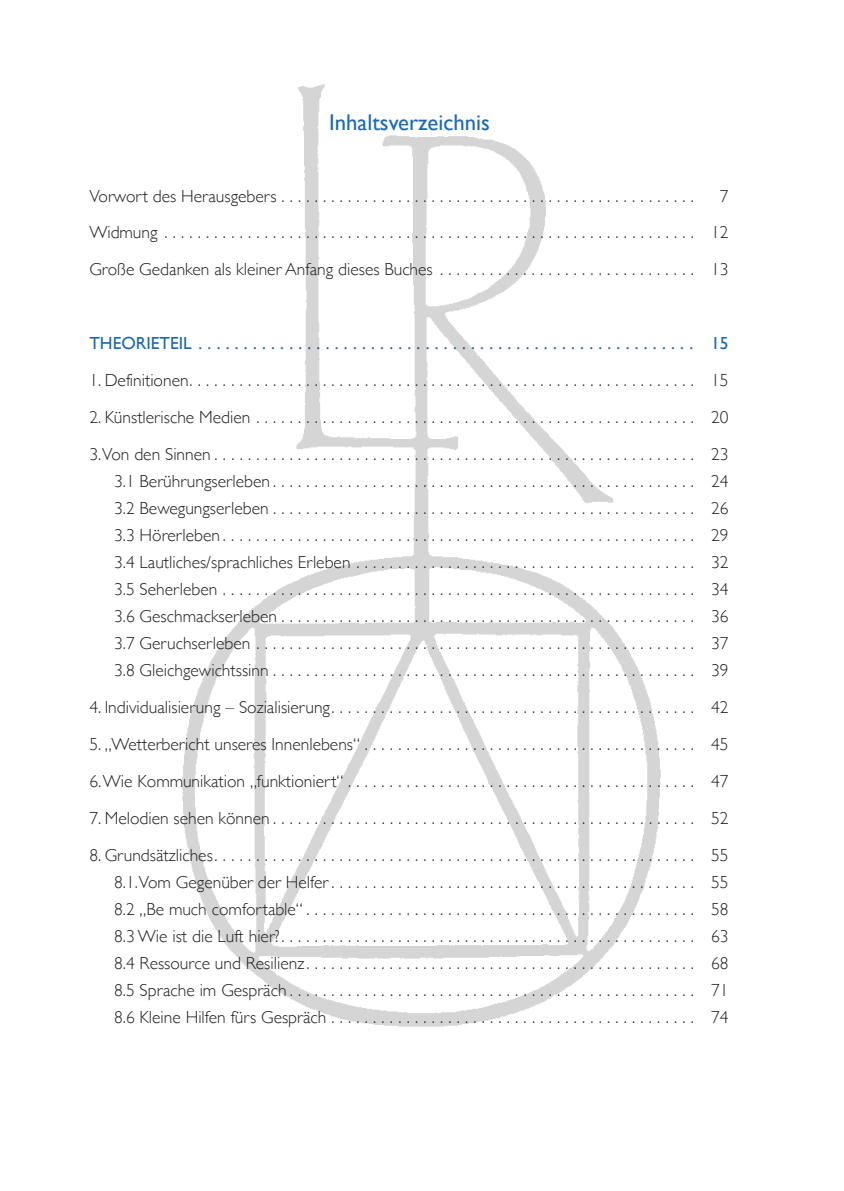
<style>
.page{position:relative;width:844px;height:1191px;background:#fff}
.page>*{position:absolute;margin:0;border:0;box-sizing:border-box;transform-origin:0 0}
.t1{font:22.75px "Gill Sans";color:#1b69b4}
.t2{font:300 17.5px/26.9px "Gill Sans";color:#231f20;text-align:justify}
.t3{font:17.5px "Gill Sans";color:#1b69b4}
</style>
<div class="page">
<img style="left:182px;top:84px;width:479px;height:943px">
<h1 class="t1" style="left:329px;top:109px;width:162px">Inhaltsverzeichnis</h1>
<p class="t2" style="left:89px;top:176px;width:640px;line-height:36.9px;text-indent:630px">7<br>Widmung................................................................ 12<br>Große Gedanken als kleiner Anfang dieses Buches . . . . . . . . . . . . . . . . . . . . . . . . . . . . . . . 13</p>
<p class="t2" style="left:89px;top:181px;width:606px">Vorwort des Herausgebers..................................................</p>
<p class="t3" style="left:89px;top:333px;width:640px">THEORIETEIL....................................................... 15</p>
<p class="t2" style="left:89px;top:366px;width:640px">1. Definitionen............................................................. 15</p>
<p class="t2" style="left:89px;top:398px;width:640px;line-height:36.9px">2. Künstlerische Medien..................................................... 20<br>3.Von den Sinnen.......................................................... 23</p>
<p class="t2" style="left:114px;top:467px;width:615px">3.1 Berührungserleben................................................... 24<br>3.2 Bewegungserleben................................................... 26<br>3.3 Hörerleben......................................................... 29<br>3.4 Lautliches/sprachliches Erleben......................................... 32<br>3.5 Seherleben......................................................... 34<br>3.6 Geschmackserleben.................................................. 36<br>3.7 Geruchserleben..................................................... 37<br>3.8 Gleichgewichtssinn................................................... 39</p>
<p class="t2" style="left:89px;top:693px;width:640px">4. Individualisierung – Sozialisierung............................................ 42</p>
<p class="t2" style="left:89px;top:730px;width:640px">5. „Wetterbericht unseres Innenlebens“........................................ 45</p>
<p class="t2" style="left:89px;top:767px;width:640px">6. Wie Kommunikation „funktioniert“.......................................... 47</p>
<p class="t2" style="left:89px;top:804px;width:640px">7. Melodien sehen können................................................... 52</p>
<p class="t2" style="left:114px;top:841px;width:615px;text-indent:-25px">8. Grundsätzliches.......................................................... 55<br>8.1.Vom Gegenüber der Helfer............................................ 55<br>8.2 „Be much comfortable“............................................... 58<br>8.3 Wie ist die Luft hier?.................................................. 63<br>8.4 Ressource und Resilienz............................................... 68<br>8.5 Sprache im Gespräch................................................. 71<br>8.6 Kleine Hilfen fürs Gespräch............................................ 74</p>
</div>
